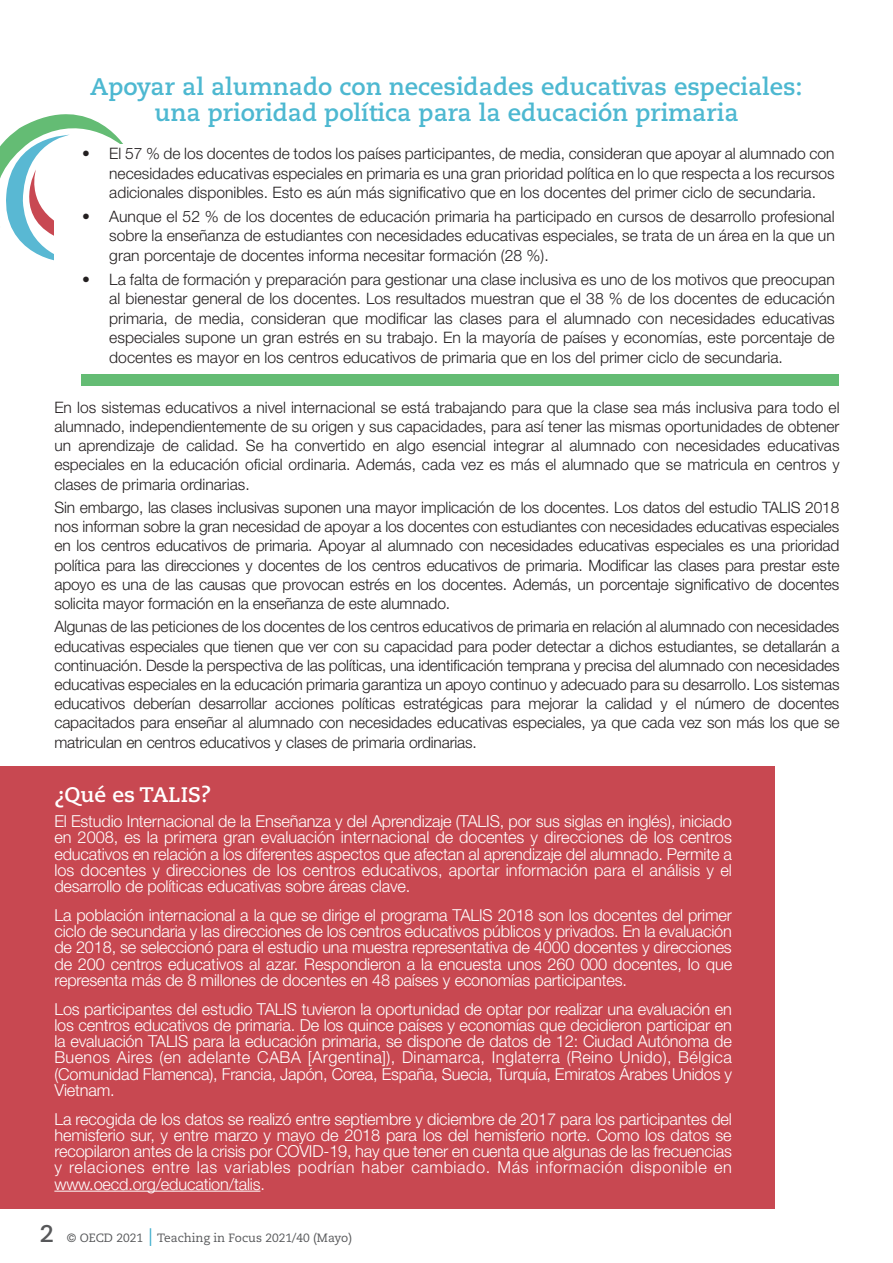
<style>
.page{position:relative;width:893px;height:1263px;background:#fff}
.page>*{position:absolute;margin:0;border:0;box-sizing:border-box;transform-origin:0 0}
.t1{font:700 24px/25.5px "Caecilia LT Std";color:#4db8d1;text-align:center}
.t2{font:700 21px "Caecilia LT Std";color:#fff}
.t3{font:300 16.5px/16.2px "Helvetica Neue LT Std";letter-spacing:-.01em;color:#fff;text-align:justify}
.t4{font:300 15.75px/19.2px "Helvetica Neue LT Std";color:#231f20;text-align:justify}
.t5{font:12px "Caecilia LT Std";color:#57585a}
.s1{font-weight:700;font-size:24px}
</style>
<div class="page">
<svg style="left:150px;top:1228px;width:1px;height:18px"></svg>
<svg style="left:0;top:114px;width:123px;height:147px"></svg>
<div style="left:54px;top:144px;width:785px;height:257px;background:#fff"></div>
<div style="left:82px;top:374px;width:757px;height:12px;background:#64bc74"></div>
<div style="left:0;top:766px;width:774px;height:443px;background:#c84851"></div>
<hr style="left:54px;top:1191px;width:206px;height:1px;background:#fff">
<h1 class="t1" style="left:90px;top:75px;width:714px">Apoyar al alumnado con necesidades educativas especiales: una prioridad política para la educación primaria</h1>
<p class="t4" style="left:109px;top:144px;width:727px;text-indent:-27px">• El 57 % de los docentes de todos los países participantes, de media, consideran que apoyar al alumnado con necesidades educativas especiales en primaria es una gran prioridad política en lo que respecta a los recursos adicionales disponibles. Esto es aún más significativo que en los docentes del primer ciclo de secundaria.</p>
<p class="t4" style="left:109px;top:206px;width:727px;text-indent:-27px">• Aunque el 52 % de los docentes de educación primaria ha participado en cursos de desarrollo profesional sobre la enseñanza de estudiantes con necesidades educativas especiales, se trata de un área en la que un gran porcentaje de docentes informa necesitar formación (28 %).</p>
<p class="t4" style="left:109px;top:269px;width:727px;text-indent:-27px">• La falta de formación y preparación para gestionar una clase inclusiva es uno de los motivos que preocupan al bienestar general de los docentes. Los resultados muestran que el 38 % de los docentes de educación primaria, de media, consideran que modificar las clases para el alumnado con necesidades educativas especiales supone un gran estrés en su trabajo. En la mayoría de países y economías, este porcentaje de docentes es mayor en los centros educativos de primaria que en los del primer ciclo de secundaria.</p>
<p class="t4" style="left:54px;top:397px;width:787px">En los sistemas educativos a nivel internacional se está trabajando para que la clase sea más inclusiva para todo el alumnado, independientemente de su origen y sus capacidades, para así tener las mismas oportunidades de obtener un aprendizaje de calidad. Se ha convertido en algo esencial integrar al alumnado con necesidades educativas especiales en la educación oficial ordinaria. Además, cada vez es más el alumnado que se matricula en centros y clases de primaria ordinarias.</p>
<p class="t4" style="left:54px;top:497px;width:787px">Sin embargo, las clases inclusivas suponen una mayor implicación de los docentes. Los datos del estudio TALIS 2018 nos informan sobre la gran necesidad de apoyar a los docentes con estudiantes con necesidades educativas especiales en los centros educativos de primaria. Apoyar al alumnado con necesidades educativas especiales es una prioridad política para las direcciones y docentes de los centros educativos de primaria. Modificar las clases para prestar este apoyo es una de las causas que provocan estrés en los docentes. Además, un porcentaje significativo de docentes solicita mayor formación en la enseñanza de este alumnado.</p>
<p class="t4" style="left:54px;top:617px;width:787px">Algunas de las peticiones de los docentes de los centros educativos de primaria en relación al alumnado con necesidades educativas especiales que tienen que ver con su capacidad para poder detectar a dichos estudiantes, se detallarán a continuación. Desde la perspectiva de las políticas, una identificación temprana y precisa del alumnado con necesidades educativas especiales en la educación primaria garantiza un apoyo continuo y adecuado para su desarrollo. Los sistemas educativos deberían desarrollar acciones políticas estratégicas para mejorar la calidad y el número de docentes capacitados para enseñar al alumnado con necesidades educativas especiales, ya que cada vez son más los que se matriculan en centros educativos y clases de primaria ordinarias.</p>
<h2 class="t2" style="left:54px;top:783px;width:158px">¿Qué es TALIS?</h2>
<p class="t3" style="left:54px;top:813px;width:679px">El Estudio Internacional de la Enseñanza y del Aprendizaje (TALIS, por sus siglas en inglés), iniciado en 2008, es la primera gran evaluación internacional de docentes y direcciones de los centros educativos en relación a los diferentes aspectos que afectan al aprendizaje del alumnado. Permite a los docentes y direcciones de los centros educativos, aportar información para el análisis y el desarrollo de políticas educativas sobre áreas clave.</p>
<p class="t3" style="left:54px;top:907px;width:679px">La población internacional a la que se dirige el programa TALIS 2018 son los docentes del primer ciclo de secundaria y las direcciones de los centros educativos públicos y privados. En la evaluación de 2018, se seleccionó para el estudio una muestra representativa de 4000 docentes y direcciones de 200 centros educativos al azar. Respondieron a la encuesta unos 260 000 docentes, lo que representa más de 8 millones de docentes en 48 países y economías participantes.</p>
<p class="t3" style="left:54px;top:1000px;width:679px">Los participantes del estudio TALIS tuvieron la oportunidad de optar por realizar una evaluación en los centros educativos de primaria. De los quince países y economías que decidieron participar en la evaluación TALIS para la educación primaria, se dispone de datos de 12: Ciudad Autónoma de Buenos Aires (en adelante CABA [Argentina]), Dinamarca, Inglaterra (Reino Unido), Bélgica (Comunidad Flamenca), Francia, Japón, Corea, España, Suecia, Turquía, Emiratos Árabes Unidos y Vietnam.</p>
<p class="t3" style="left:54px;top:1110px;width:679px">La recogida de los datos se realizó entre septiembre y diciembre de 2017 para los participantes del hemisferio sur, y entre marzo y mayo de 2018 para los del hemisferio norte. Como los datos se recopilaron antes de la crisis por COVID-19, hay que tener en cuenta que algunas de las frecuencias y relaciones entre las variables podrían haber cambiado. Más información disponible en www.oecd.org/education/talis.</p>
<p class="t5" style="left:40px;top:1230px;width:314px"><span class="s1">2</span> © OECD 2021 Teaching in Focus 2021/40 (Mayo)</p>
</div>
